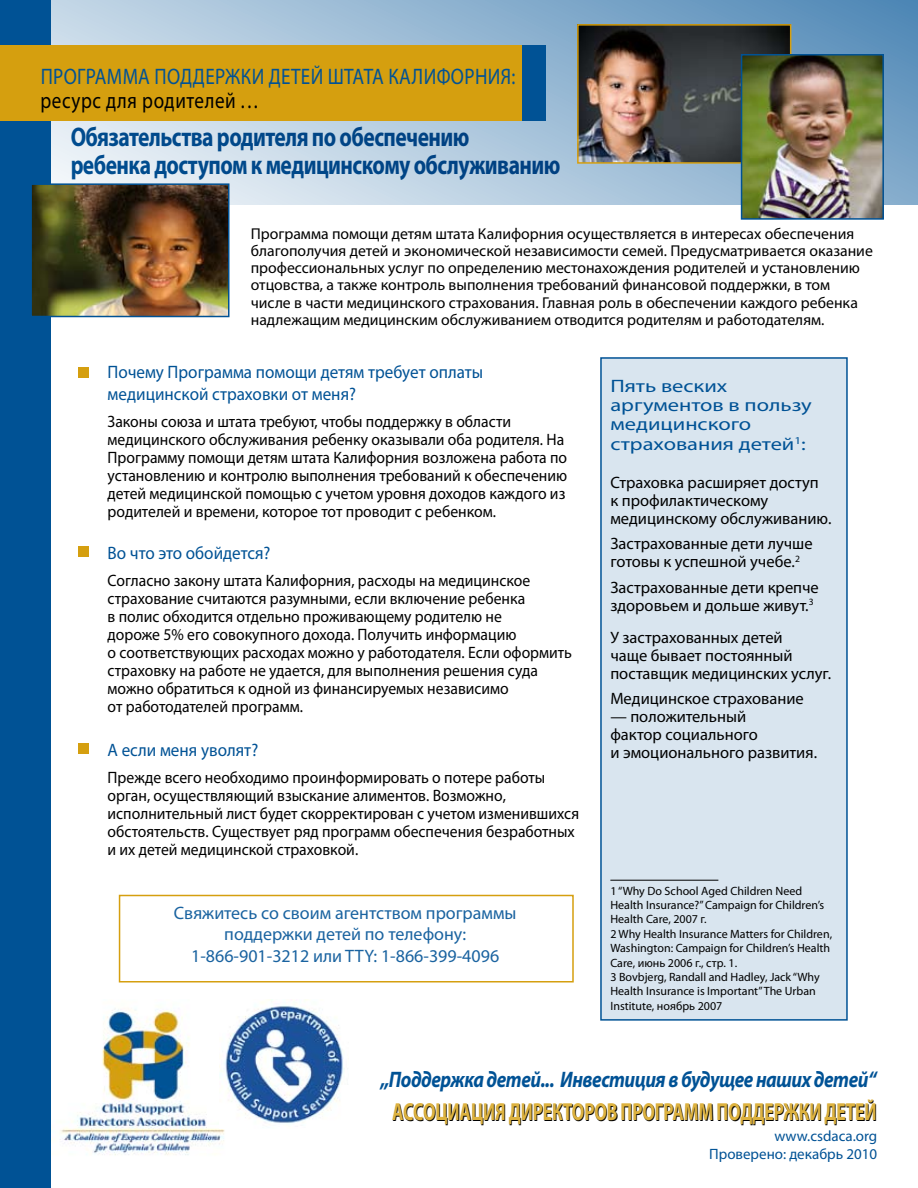
<style>
.page{position:relative;width:918px;height:1188px;background:#fff}
.page>*{position:absolute;margin:0;border:0;box-sizing:border-box;transform-origin:0 0}
.t1{font:700 27px/28.5px "Myriad Pro";letter-spacing:-.025em;color:#005295;scale:.8 1}
.t2{font:700 24.75px "Myriad Pro";letter-spacing:-.005em;color:#000;scale:.71 1}
.t3{font:italic 700 22.5px "Myriad Pro";letter-spacing:-.025em;color:#005295;scale:.85 1}
.t4{font:22.5px "Myriad Pro";letter-spacing:.02em;color:#005295;scale:.85 1}
.t5{font:22.5px "Myriad Pro";letter-spacing:.03em;color:#000;scale:.85 1}
.t6{font:18px/21.6px "Myriad Pro";color:#005295;scale:.95 1}
.t7{font:18px/21.6px "Myriad Pro";color:#1a63a0;text-align:center}
.t8{font:18px/19.5px "Myriad Pro";color:#005295;scale:1.25 1}
.t9{font:16.5px/18px "Myriad Pro";color:#000;scale:.95 1}
.t10{font:16.5px/18px "Myriad Pro";color:#000}
.t11{font:15.75px/17.2px "Myriad Pro";color:#000}
.t12{font:15px/18px "Myriad Pro";color:#005295;text-align:right}
.t13{font:12px/14.4px "Myriad Pro";color:#000}
</style>
<div class="page">
<svg style="left:50px;top:0;width:868px;height:204px;background:#a9c4da"></svg>
<div style="left:0;top:0;width:50px;height:1188px;background:#005295"></div>
<div style="left:521px;top:46px;width:24px;height:75px;background:#005295"></div>
<div style="left:0;top:46px;width:521px;height:75px;background:#d59f0f"></div>
<img style="left:33px;top:186px;width:194px;height:128px">
<div style="left:30px;top:183px;width:200px;height:134px;border:2px solid #005295"></div>
<img style="left:580px;top:27px;width:208px;height:134px">
<div style="left:577px;top:24px;width:214px;height:140px;border:2px solid #d59f0f"></div>
<img style="left:744px;top:57px;width:137px;height:160px">
<div style="left:741px;top:54px;width:143px;height:166px;border:2px solid #005295"></div>
<img style="left:60px;top:1008px;width:165px;height:147px">
<div style="left:600px;top:357px;width:248px;height:664px;background:#d9e5ef;border:2px solid #005295"></div>
<hr style="left:610px;top:880px;width:108px;height:1px;background:#000">
<div style="left:78px;top:367px;width:10px;height:11px;background:#d59f0f"></div>
<div style="left:78px;top:546px;width:10px;height:11px;background:#d59f0f"></div>
<div style="left:78px;top:744px;width:10px;height:10px;background:#d59f0f"></div>
<div style="left:119px;top:895px;width:455px;height:87px;border:2px solid #d59f0f"></div>
<img style="left:220px;top:999px;width:124px;height:130px">
<h3 class="t4" style="left:41px;top:62px;width:560px">Программа поддержки детей штата Калифорния:</h3>
<h3 class="t5" style="left:40px;top:86px;width:257px">ресурс для родителей ...</h3>
<h1 class="t1" style="left:70px;top:122px;width:614px">Обязательства родителя по обеспечению<br>ребенка доступом к медицинскому обслуживанию</h1>
<p class="t11" style="left:251px;top:225px;width:624px">Программа помощи детям штата Калифорния осуществляется в интересах обеспечения благополучия детей и экономической независимости семей. Предусматривается оказание профессиональных услуг по определению местонахождения родителей и установлению отцовства, а также контроль выполнения требований финансовой поддержки, в том числе в части медицинского страхования. Главная роль в обеспечении каждого ребенка надлежащим медицинским обслуживанием отводится родителям и работодателям.</p>
<p class="t6" style="left:108px;top:361px;width:397px">Почему Программа помощи детям требует оплаты медицинской страховки от меня?</p>
<p class="t9" style="left:108px;top:412px;width:485px">Законы союза и штата требуют, чтобы поддержку в области медицинского обслуживания ребенку оказывали оба родителя. На Программу помощи детям штата Калифорния возложена работа по установлению и контролю выполнения требований к обеспечению детей медицинской помощью с учетом уровня доходов каждого из родителей и времени, которое тот проводит с ребенком.</p>
<p class="t6" style="left:108px;top:541px;width:173px">Во что это обойдется?</p>
<p class="t9" style="left:108px;top:571px;width:490px">Согласно закону штата Калифорния, расходы на медицинское страхование считаются разумными, если включение ребенка<br>в полис обходится отдельно проживающему родителю не<br>дороже 5% его совокупного дохода. Получить информацию<br>о соответствующих расходах можно у работодателя. Если оформить страховку на работе не удается, для выполнения решения суда можно обратиться к одной из финансируемых независимо<br>от работодателей программ.</p>
<p class="t6" style="left:108px;top:739px;width:160px">А если меня уволят?</p>
<p class="t9" style="left:108px;top:768px;width:498px">Прежде всего необходимо проинформировать о потере работы орган, осуществляющий взыскание алиментов. Возможно, исполнительный лист будет скорректирован с учетом изменившихся обстоятельств. Существует ряд программ обеспечения безработных и их детей медицинской страховкой.</p>
<p class="t7" style="left:174px;top:902px;width:344px">Свяжитесь со своим агентством программы поддержки детей по телефону:<br>1-866-901-3212 или TTY: 1-866-399-4096</p>
<p class="t8" style="left:610px;top:375px;width:163px">Пять веских аргументов в пользу медицинского страхования детей<sup>1</sup>:</p>
<p class="t10" style="left:610px;top:473px;width:223px">Страховка расширяет доступ<br>к профилактическому медицинскому обслуживанию.</p>
<p class="t10" style="left:610px;top:534px;width:204px">Застрахованные дети лучше готовы к успешной учебе.<sup>2</sup></p>
<p class="t10" style="left:610px;top:578px;width:210px">Застрахованные дети крепче здоровьем и дольше живут.<sup>3</sup></p>
<p class="t10" style="left:610px;top:628px;width:222px">У застрахованных детей<br>чаще бывает постоянный поставщик медицинских услуг.</p>
<p class="t10" style="left:610px;top:689px;width:195px">Медицинское страхование</p>
<p class="t10" style="left:610px;top:707px;width:208px">— положительный<br>фактор социального<br>и эмоционального развития.</p>
<p class="t13" style="left:610px;top:883px;width:223px">1 “Why Do School Aged Children Need Health Insurance?” Campaign for Children’s Health Care, 2007 г.<br>2 Why Health Insurance Matters for Children, Washington: Campaign for Children’s Health Care, июнь 2006 г., стр. 1.<br>3 Bovbjerg, Randall and Hadley, Jack “Why Health Insurance is Important” The Urban Institute, ноябрь 2007</p>
<h3 class="t3" style="left:381px;top:1065px;width:585px">„Поддержка детей... Инвестиция в будущее наших детей“</h3>
<h2 class="t2" style="left:393px;top:1096px;width:684px">Ассоциация директоров программ поддержки детей</h2>
<p class="t12" style="left:709px;top:1127px;width:169px">www.csdaca.org<br>Проверено: декабрь 2010</p>
</div>
